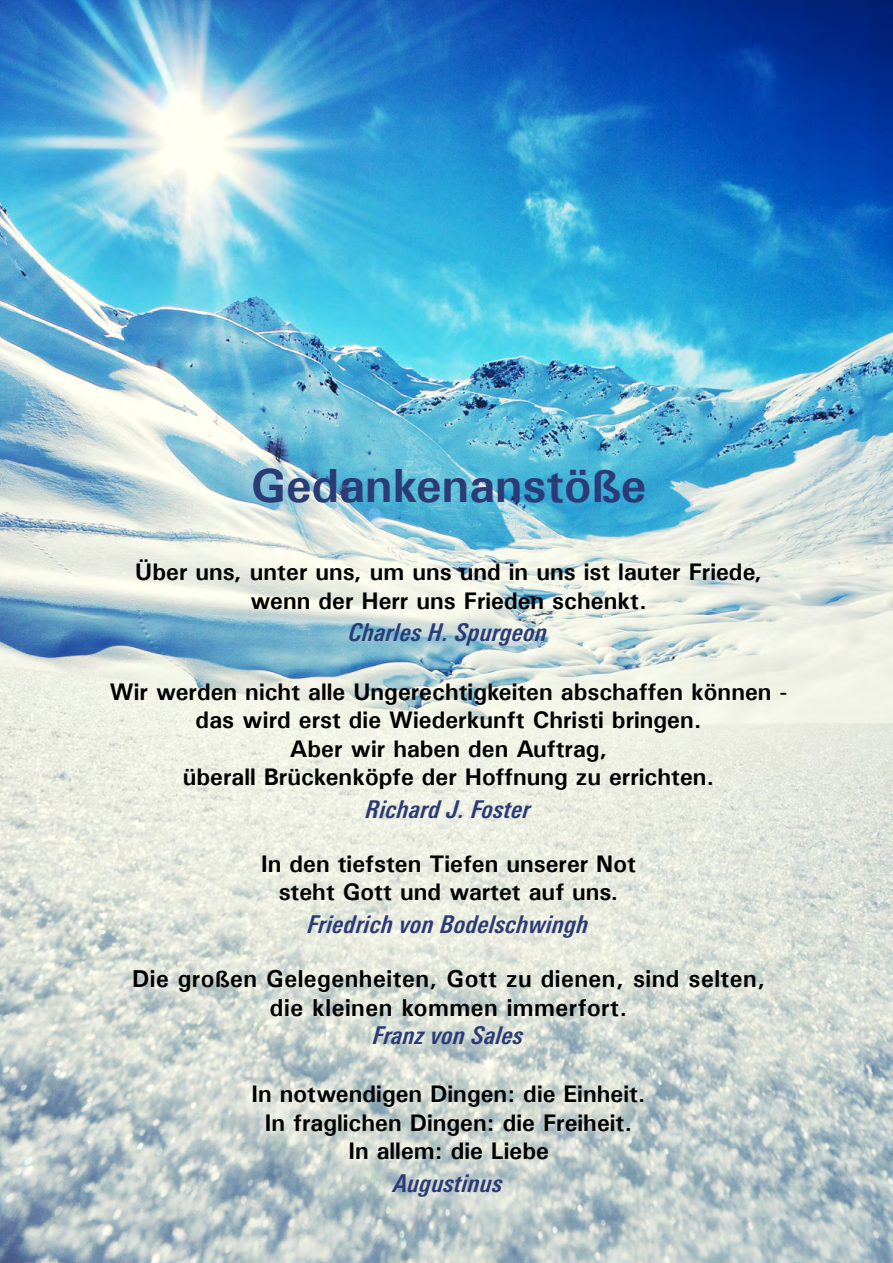
<style>
.page{position:relative;width:893px;height:1263px;background:#fff}
.page>*{position:absolute;margin:0;border:0;box-sizing:border-box;transform-origin:0 0}
.t1{font:700 48px "Univers";color:#2b3b75}
.t2{font:italic 700 condensed 24.45px "Linotype Univers";letter-spacing:.02em;color:#2b3b75}
.t3{font:700 24.45px/28.5px "Univers";letter-spacing:.02em;color:#000;text-align:center}
.t4{font:700 24px/28.5px "Univers";color:#000;text-align:center}
</style>
<div class="page">
<img style="left:0;top:0;width:893px;height:1263px">
<h1 class="t1" style="left:251px;top:456px;width:397px">Gedankenanstöße</h1>
<p class="t4" style="left:135px;top:558px;width:628px">Über uns, unter uns, um uns und in uns ist lauter Friede, wenn der Herr uns Frieden schenkt.</p>
<p class="t2" style="left:350px;top:618px;width:200px">Charles H. Spurgeon</p>
<p class="t4" style="left:110px;top:677px;width:679px">Wir werden nicht alle Ungerechtigkeiten abschaffen können - das wird erst die Wiederkunft Christi bringen.<br>Aber wir haben den Auftrag,<br>überall Brückenköpfe der Hoffnung zu errichten.</p>
<p class="t2" style="left:366px;top:795px;width:166px">Richard J. Foster</p>
<p class="t4" style="left:261px;top:849px;width:376px">In den tiefsten Tiefen unserer Not steht Gott und wartet auf uns.</p>
<p class="t2" style="left:308px;top:910px;width:282px">Friedrich von Bodelschwingh</p>
<p class="t3" style="left:132px;top:964px;width:635px">Die großen Gelegenheiten, Gott zu dienen, sind selten, die kleinen kommen immerfort.</p>
<p class="t2" style="left:373px;top:1021px;width:152px">Franz von Sales</p>
<p class="t4" style="left:251px;top:1079px;width:396px">In notwendigen Dingen: die Einheit.<br>In fraglichen Dingen: die Freiheit.<br>In allem: die Liebe</p>
<p class="t2" style="left:394px;top:1168px;width:110px">Augustinus</p>
</div>
